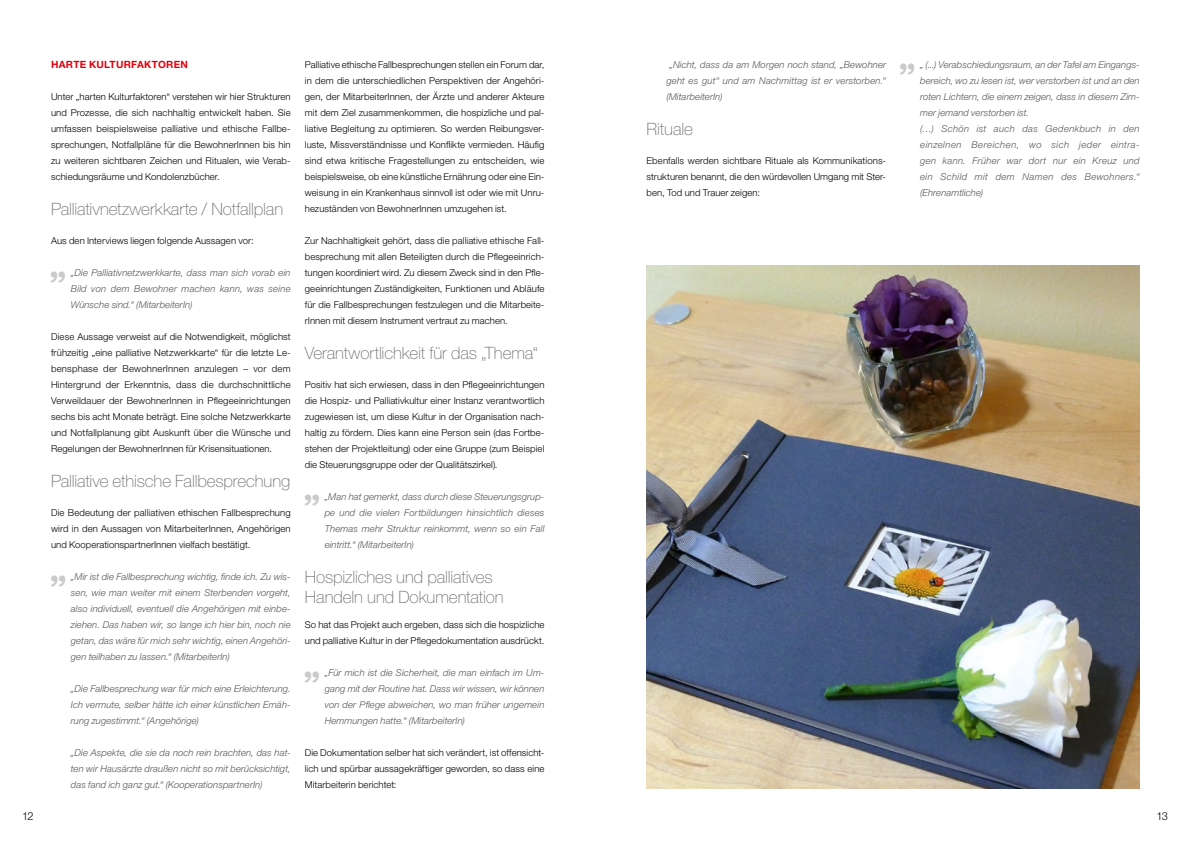
<style>
.page{position:relative;width:1191px;height:842px;background:#fff}
.page>*{position:absolute;margin:0;border:0;box-sizing:border-box;transform-origin:0 0}
.t1{font:700 condensed 40px "Helvetica Rounded";color:#c9caca}
.t2{font:100 17px/20.4px "Helvetica Neue";letter-spacing:-.005em;color:#6e6e6e}
.t3{font:300 11px "Helvetica Neue";color:#000}
.t4{font:700 10px "Helvetica Neue";letter-spacing:.03em;color:#e3000b}
.t5{font:300 9.5px/16px "Helvetica Neue";letter-spacing:.01em;color:#000;text-align:justify}
.t6{font:italic 300 9.5px/16px "Helvetica Neue";letter-spacing:.01em;color:#565655;text-align:justify}
</style>
<div class="page">
<img style="left:646px;top:265px;width:493px;height:523px">
<p class="t4" style="left:51px;top:58px;width:138px">HARTE KULTURFAKTOREN</p>
<p class="t5" style="left:51px;top:88px;width:241px">Unter „harten Kulturfaktoren“ verstehen wir hier Strukturen und Prozesse, die sich nachhaltig entwickelt haben. Sie umfassen beispielsweise palliative und ethische Fallbe&shy;sprechungen, Notfallpläne für die BewohnerInnen bis hin zu weiteren sichtbaren Zeichen und Ritualen, wie Verab&shy;schiedungsräume und Kondolenzbücher.</p>
<h2 class="t2" style="left:51px;top:198px;width:234px">Palliativnetzwerkkarte / Notfallplan</h2>
<p class="t5" style="left:51px;top:232px;width:204px">Aus den Interviews liegen folgende Aussagen vor:</p>
<p class="t6" style="left:71px;top:264px;width:221px">„Die Palliativnetzwerkkarte, dass man sich vorab ein Bild von dem Bewohner machen kann, was seine Wünsche sind.“ (MitarbeiterIn)</p>
<p class="t5" style="left:51px;top:328px;width:241px">Diese Aussage verweist auf die Notwendigkeit, möglichst frühzeitig „eine palliative Netzwerkkarte“ für die letzte Le&shy;bensphase der BewohnerInnen anzulegen – vor dem Hintergrund der Erkenntnis, dass die durchschnittliche Verweildauer der BewohnerInnen in Pflegeeinrichtungen sechs bis acht Monate beträgt. Eine solche Netzwerkkarte und Notfallplanung gibt Auskunft über die Wünsche und Regelungen der BewohnerInnen für Krisensituationen.</p>
<h2 class="t2" style="left:51px;top:470px;width:241px">Palliative ethische Fallbesprechung</h2>
<p class="t5" style="left:51px;top:504px;width:241px">Die Bedeutung der palliativen ethischen Fallbesprechung wird in den Aussagen von MitarbeiterInnen, Angehörigen und KooperationspartnerInnen vielfach bestätigt.</p>
<p class="t6" style="left:71px;top:568px;width:221px">„Mir ist die Fallbesprechung wichtig, finde ich. Zu wis&shy;sen, wie man weiter mit einem Sterbenden vorgeht, also individuell, eventuell die Angehörigen mit einbe&shy;ziehen. Das haben wir, so lange ich hier bin, noch nie getan, das wäre für mich sehr wichtig, einen Angehöri&shy;gen teilhaben zu lassen.“ (MitarbeiterIn)</p>
<p class="t6" style="left:71px;top:680px;width:221px">„Die Fallbesprechung war für mich eine Erleichterung.<br>Ich vermute, selber hätte ich einer künstlichen Ernäh&shy;rung zugestimmt.“ (Angehörige)</p>
<p class="t6" style="left:71px;top:744px;width:221px">„Die Aspekte, die sie da noch rein brachten, das hat&shy;ten wir Hausärzte draußen nicht so mit berücksichtigt, das fand ich ganz gut.“ (KooperationspartnerIn)</p>
<h1 class="t1" style="left:50px;top:239px;width:19px">„</h1>
<h1 class="t1" style="left:50px;top:542px;width:19px">„</h1>
<p class="t5" style="left:305px;top:56px;width:241px">Palliative ethische Fallbesprechungen stellen ein Forum dar, in dem die unterschiedlichen Perspektiven der Angehöri&shy;gen, der MitarbeiterInnen, der Ärzte und anderer Akteure mit dem Ziel zusammenkommen, die hospizliche und pal&shy;liative Begleitung zu optimieren. So werden Reibungsver&shy;luste, Missverständnisse und Konflikte vermieden. Häufig sind etwa kritische Fragestellungen zu entscheiden, wie beispielsweise, ob eine künstliche Ernährung oder eine Ein&shy;weisung in ein Krankenhaus sinnvoll ist oder wie mit Unru&shy;hezuständen von BewohnerInnen umzugehen ist.</p>
<p class="t5" style="left:305px;top:232px;width:241px">Zur Nachhaltigkeit gehört, dass die palliative ethische Fall&shy;besprechung mit allen Beteiligten durch die Pflegeeinrich&shy;tungen koordiniert wird. Zu diesem Zweck sind in den Pfle&shy;geeinrichtungen Zuständigkeiten, Funktionen und Abläufe für die Fallbesprechungen festzulegen und die Mitarbeite&shy;rInnen mit diesem Instrument vertraut zu machen.</p>
<h2 class="t2" style="left:305px;top:342px;width:235px">Verantwortlichkeit für das „Thema“</h2>
<p class="t5" style="left:305px;top:376px;width:241px">Positiv hat sich erwiesen, dass in den Pflegeeinrichtungen die Hospiz- und Palliativkultur einer Instanz verantwortlich zugewiesen ist, um diese Kultur in der Organisation nach&shy;haltig zu fördern. Dies kann eine Person sein (das Fortbe&shy;stehen der Projektleitung) oder eine Gruppe (zum Beispiel die Steuerungsgruppe oder der Qualitätszirkel).</p>
<p class="t6" style="left:325px;top:488px;width:221px">„Man hat gemerkt, dass durch diese Steuerungsgrup&shy;pe und die vielen Fortbildungen hinsichtlich dieses Themas mehr Struktur reinkommt, wenn so ein Fall eintritt.“ (MitarbeiterIn)</p>
<h2 class="t2" style="left:305px;top:566px;width:200px">Hospizliches und palliatives<br>Handeln und Dokumentation</h2>
<p class="t5" style="left:305px;top:616px;width:241px">So hat das Projekt auch ergeben, dass sich die hospizliche und palliative Kultur in der Pflegedokumentation ausdrückt.</p>
<p class="t6" style="left:325px;top:664px;width:221px">„Für mich ist die Sicherheit, die man einfach im Um&shy;gang mit der Routine hat. Dass wir wissen, wir können von der Pflege abweichen, wo man früher ungemein Hemmungen hatte.“ (MitarbeiterIn)</p>
<p class="t5" style="left:305px;top:744px;width:241px">Die Dokumentation selber hat sich verändert, ist offensicht&shy;lich und spürbar aussagekräftiger geworden, so dass eine Mitarbeiterin berichtet:</p>
<h1 class="t1" style="left:303px;top:462px;width:19px">„</h1>
<h1 class="t1" style="left:303px;top:638px;width:19px">„</h1>
<p class="t6" style="left:666px;top:56px;width:221px;text-indent:3px">„Nicht, dass da am Morgen noch stand, „Bewohner geht es gut“ und am Nachmittag ist er verstorben.“ (MitarbeiterIn)</p>
<h2 class="t2" style="left:646px;top:118px;width:48px">Rituale</h2>
<p class="t5" style="left:646px;top:152px;width:241px">Ebenfalls werden sichtbare Rituale als Kommunikations&shy;strukturen benannt, die den würdevollen Umgang mit Ster&shy;ben, Tod und Trauer zeigen:</p>
<p class="t6" style="left:920px;top:56px;width:221px;text-align:left">„ (...) Verabschiedungsraum, an der Tafel am Eingangs&shy;bereich, wo zu lesen ist, wer verstorben ist und an den roten Lichtern, die einem zeigen, dass in diesem Zim&shy;mer jemand verstorben ist.<br>(…) Schön ist auch das Gedenkbuch in den einzelnen Bereichen, wo sich jeder eintra&shy;gen kann. Früher war dort nur ein Kreuz und ein Schild mit dem Namen des Bewohners.“ (Ehrenamtliche)</p>
<h1 class="t1" style="left:899px;top:31px;width:19px">„</h1>
<p class="t3" style="left:22px;top:809px;width:13px">12</p>
<p class="t3" style="left:1156px;top:809px;width:13px">13</p>
</div>
